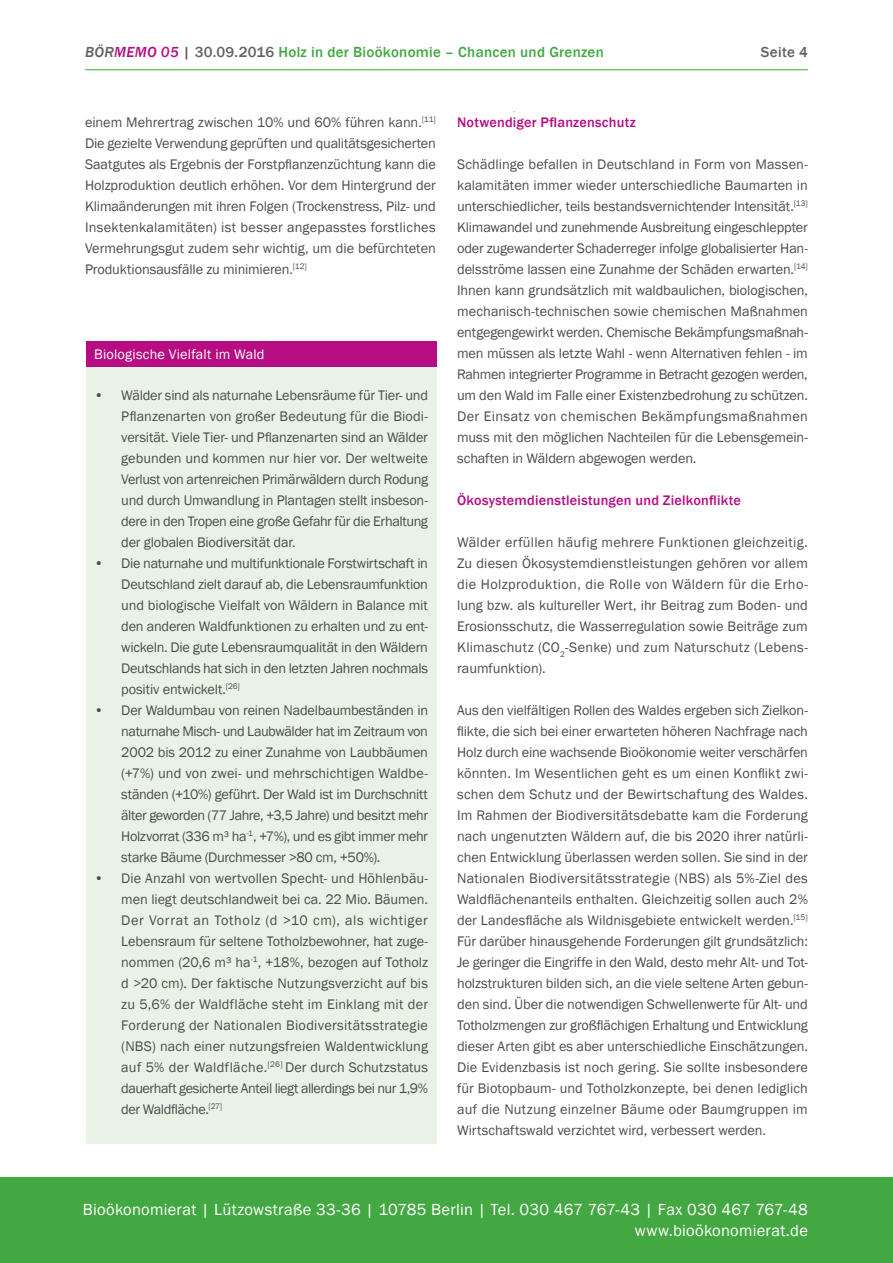
<style>
.page{position:relative;width:893px;height:1263px;background:#fff}
.page>*{position:absolute;margin:0;border:0;box-sizing:border-box;transform-origin:0 0}
.t1{font:16.5px/21px "Franklin Gothic";letter-spacing:.015em;color:#fff;text-align:right}
.t2{font:500 15px "Franklin Gothic";letter-spacing:.02em;color:#43a842}
.t3{font:500 15px "Franklin Gothic";letter-spacing:.02em;color:#636366}
.t4{font:14.25px/21px "Franklin Gothic";letter-spacing:-.01em;color:#4b4c4d;text-align:justify}
.t5{font:500 14.25px "Franklin Gothic";letter-spacing:.015em;color:#b60d82}
.t6{font:14.25px "Franklin Gothic";letter-spacing:.015em;color:#fff}
.s1{font-style:italic;color:#636366}
.s2{font-style:italic;color:#b60d82}
.s3{color:#636366}
</style>
<div class="page">
<div style="left:0;top:1177px;width:893px;height:86px;background:#43a842"></div>
<hr style="left:85px;top:69px;width:723px;height:1px;background:#43a842">
<div style="left:86px;top:341px;width:351px;height:27px;background:#b60d82"></div>
<div style="left:86px;top:368px;width:351px;height:776px;background:#e9f3e5"></div>
<p class="t2" style="left:85px;top:42px;width:520px"><span class="s1">BÖR</span><span class="s2">MEMO 05</span> <span class="s3">| 30.09.2016</span> Holz in der Bioökonomie – Chancen und Grenzen</p>
<p class="t3" style="left:761px;top:42px;width:48px">Seite 4</p>
<p class="t4" style="left:85px;top:112px;width:352px">einem Mehrertrag zwischen 10% und 60% führen kann.<sup>[11] </sup>Die gezielte Verwendung geprüften und qualitätsgesicherten Saatgutes als Ergebnis der Forstpflanzenzüchtung kann die Holzproduktion deutlich erhöhen. Vor dem Hintergrund der Klimaänderungen mit ihren Folgen (Trockenstress, Pilz- und Insektenkalamitäten) ist besser angepasstes forstliches Vermehrungsgut zudem sehr wichtig, um die befürchteten Produktionsausfälle zu minimieren.<sup>[12]</sup></p>
<p class="t5" style="left:457px;top:113px;width:180px">Notwendiger Pflanzenschutz</p>
<p class="t4" style="left:457px;top:154px;width:352px">Schädlinge befallen in Deutschland in Form von Massen&shy;kalamitäten immer wieder unterschiedliche Baumarten in unterschiedlicher, teils bestandsvernichtender Intensität.<sup>[13] </sup>Klimawandel und zunehmende Ausbreitung eingeschleppter oder zugewanderter Schaderreger infolge globalisierter Han&shy;delsströme lassen eine Zunahme der Schäden erwarten.<sup>[14] </sup>Ihnen kann grundsätzlich mit waldbaulichen, biologischen, mechanisch-technischen sowie chemischen Maßnahmen entgegengewirkt werden. Chemische Bekämpfungsmaßnah&shy;men müssen als letzte Wahl - wenn Alternativen fehlen - im Rahmen integrierter Programme in Betracht gezogen werden, um den Wald im Falle einer Existenzbedrohung zu schützen.<br>Der Einsatz von chemischen Bekämpfungsmaßnahmen muss mit den möglichen Nachteilen für die Lebensgemein&shy;schaften in Wäldern abgewogen werden.</p>
<p class="t5" style="left:457px;top:492px;width:285px">Ökosystemdienstleistungen und Zielkonflikte</p>
<p class="t4" style="left:457px;top:532px;width:352px">Wälder erfüllen häufig mehrere Funktionen gleichzeitig.<br>Zu diesen Ökosystemdienstleistungen gehören vor allem die Holzproduktion, die Rolle von Wäldern für die Erho&shy;lung bzw. als kultureller Wert, ihr Beitrag zum Boden- und Erosionsschutz, die Wasserregulation sowie Beiträge zum Klimaschutz (CO<sub>2</sub>-Senke) und zum Naturschutz (Lebens&shy;raumfunktion).</p>
<p class="t4" style="left:457px;top:700px;width:352px">Aus den vielfältigen Rollen des Waldes ergeben sich Zielkon&shy;flikte, die sich bei einer erwarteten höheren Nachfrage nach Holz durch eine wachsende Bioökonomie weiter verschärfen könnten. Im Wesentlichen geht es um einen Konflikt zwi&shy;schen dem Schutz und der Bewirtschaftung des Waldes.<br>Im Rahmen der Biodiversitätsdebatte kam die Forderung nach ungenutzten Wäldern auf, die bis 2020 ihrer natürli&shy;chen Entwicklung überlassen werden sollen. Sie sind in der Nationalen Biodiversitätsstrategie (NBS) als 5%-Ziel des Waldflächenanteils enthalten. Gleichzeitig sollen auch 2% der Landesfläche als Wildnisgebiete entwickelt werden.<sup>[15] </sup>Für darüber hinausgehende Forderungen gilt grundsätzlich:<br>Je geringer die Eingriffe in den Wald, desto mehr Alt- und Tot&shy;holzstrukturen bilden sich, an die viele seltene Arten gebun&shy;den sind. Über die notwendigen Schwellenwerte für Alt- und Totholzmengen zur großflächigen Erhaltung und Entwicklung dieser Arten gibt es aber unterschiedliche Einschätzungen.<br>Die Evidenzbasis ist noch gering. Sie sollte insbesondere für Biotopbaum- und Totholzkonzepte, bei denen lediglich auf die Nutzung einzelner Bäume oder Baumgruppen im Wirtschaftswald verzichtet wird, verbessert werden.</p>
<p class="t6" style="left:94px;top:345px;width:172px">Biologische Vielfalt im Wald</p>
<p class="t4" style="left:121px;top:385px;width:308px;text-indent:-27px">• Wälder sind als naturnahe Lebensräume für Tier- und Pflanzenarten von großer Bedeutung für die Biodi&shy;versität. Viele Tier- und Pflanzenarten sind an Wälder gebunden und kommen nur hier vor. Der weltweite Verlust von artenreichen Primärwäldern durch Rodung und durch Umwandlung in Plantagen stellt insbeson&shy;dere in den Tropen eine große Gefahr für die Erhaltung der globalen Biodiversität dar.</p>
<p class="t4" style="left:121px;top:553px;width:308px;text-indent:-27px">• Die naturnahe und multifunktionale Forstwirtschaft in Deutschland zielt darauf ab, die Lebensraumfunktion und biologische Vielfalt von Wäldern in Balance mit den anderen Waldfunktionen zu erhalten und zu ent&shy;wickeln. Die gute Lebensraumqualität in den Wäldern Deutschlands hat sich in den letzten Jahren nochmals positiv entwickelt.<sup>[26]</sup></p>
<p class="t4" style="left:121px;top:700px;width:308px;text-indent:-27px">• Der Waldumbau von reinen Nadelbaumbeständen in naturnahe Misch- und Laubwälder hat im Zeitraum von 2002 bis 2012 zu einer Zunahme von Laubbäumen (+7%) und von zwei- und mehrschichtigen Waldbe&shy;ständen (+10%) geführt. Der Wald ist im Durchschnitt älter geworden (77 Jahre, +3,5 Jahre) und besitzt mehr Holzvorrat (336 m³ ha<sup>-1</sup>, +7%), und es gibt immer mehr starke Bäume (Durchmesser &gt;80 cm, +50%).</p>
<p class="t4" style="left:121px;top:868px;width:308px;text-indent:-27px">• Die Anzahl von wertvollen Specht- und Höhlenbäu&shy;men liegt deutschlandweit bei ca. 22 Mio. Bäumen.<br>Der Vorrat an Totholz (d &gt;10 cm), als wichtiger Lebensraum für seltene Totholzbewohner, hat zuge&shy;nommen (20,6 m³ ha<sup>-1</sup>, +18%, bezogen auf Totholz d &gt;20 cm). Der faktische Nutzungsverzicht auf bis zu 5,6% der Waldfläche steht im Einklang mit der Forderung der Nationalen Biodiversitätsstrategie (NBS) nach einer nutzungsfreien Waldentwicklung auf 5% der Waldfläche.<sup>[26]</sup> Der durch Schutzstatus dauerhaft gesicherte Anteil liegt allerdings bei nur 1,9% der Waldfläche.<sup>[27]</sup></p>
<p class="t1" style="left:83px;top:1200px;width:726px">Bioökonomierat | Lützowstraße 33-36 | 10785 Berlin | Tel. 030 467 767-43 | Fax 030 467 767-48 www.bioökonomierat.de</p>
</div>
